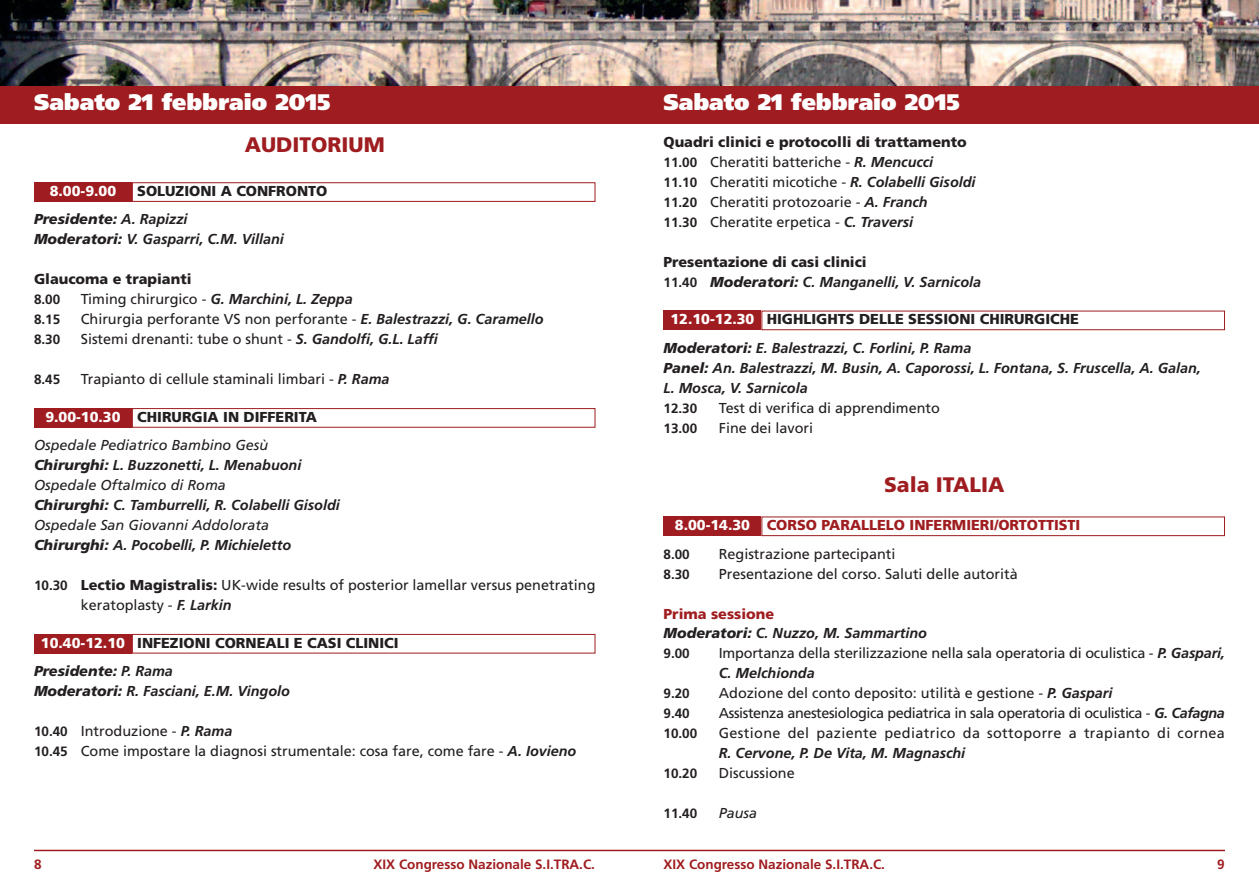
<style>
.page{position:relative;width:1259px;height:893px;background:#fff}
.page>*{position:absolute;margin:0;border:0;box-sizing:border-box;transform-origin:0 0}
.t1{font:900 22.5px "Frutiger";color:#fff}
.t2{font:900 21px "Frutiger";color:#9f1d20}
.t3{font:14.4px/20px "Frutiger";color:#231f20}
.t4{font:italic 700 14.4px/20px "Frutiger";color:#231f20}
.t5{font:900 14.4px/20px "Frutiger";color:#231f20}
.t6{font:italic 14.4px/20px "Frutiger";color:#231f20}
.t7{font:14.4px "Frutiger";letter-spacing:-.03em;color:#231f20}
.t8{font:14.4px "Frutiger";letter-spacing:.025em;color:#231f20}
.t9{font:900 14.4px "Frutiger";color:#9f1d20}
.t10{font:900 14.4px "Frutiger";color:#fff}
.t11{font:700 13.5px "Frutiger";color:#9f1d20}
.t12{font:700 13.5px "Frutiger";color:#231f20}
.s1{font-weight:900}
.s2{font-weight:400;font-style:normal}
.s3{font-weight:700;font-style:italic}
.s4{color:#fff}
.s5{font-weight:700}
.s6{font-weight:700;font-size:13.5px}
.s7{font-style:italic}
.s8{font-weight:900;font-style:normal;color:#9f1d20}
</style>
<div class="page">
<div style="left:761px;top:516px;width:464px;height:20px;border:1px solid #9f1d20"></div>
<div style="left:663px;top:516px;width:98px;height:20px;background:#9f1d20"></div>
<div style="left:761px;top:311px;width:464px;height:19px;border:1px solid #9f1d20"></div>
<div style="left:663px;top:311px;width:98px;height:19px;background:#9f1d20"></div>
<div style="left:0;top:85px;width:1259px;height:38px;background:#9f1d20"></div>
<img style="left:0;top:0;width:1259px;height:85px">
<hr style="left:34px;top:850px;width:1191px;height:1px;background:#9f1d20">
<div style="left:132px;top:182px;width:463px;height:20px;border:1px solid #9f1d20"></div>
<div style="left:34px;top:182px;width:98px;height:20px;background:#9f1d20"></div>
<div style="left:132px;top:408px;width:463px;height:20px;border:1px solid #9f1d20"></div>
<div style="left:34px;top:408px;width:98px;height:20px;background:#9f1d20"></div>
<div style="left:132px;top:634px;width:463px;height:19px;border:1px solid #9f1d20"></div>
<div style="left:34px;top:634px;width:98px;height:19px;background:#9f1d20"></div>
<h1 class="t1" style="left:34px;top:93px;width:298px">Sabato 21 febbraio 2015</h1>
<h1 class="t1" style="left:663px;top:93px;width:298px">Sabato 21 febbraio 2015</h1>
<h2 class="t2" style="left:245px;top:136px;width:141px">AUDITORIUM</h2>
<p class="t10" style="left:50px;top:185px;width:68px">8.00-9.00</p>
<p class="t5" style="left:137px;top:182px;width:192px">SOLUZIONI A CONFRONTO</p>
<p class="t4" style="left:34px;top:211px;width:251px"><span class="s1">Presidente:</span> A. Rapizzi<br><span class="s1">Moderatori:</span> V. Gasparri, C.M. Villani</p>
<p class="t5" style="left:34px;top:270px;width:159px">Glaucoma e trapianti</p>
<p class="t12" style="left:34px;top:294px;width:28px">8.00</p>
<p class="t4" style="left:81px;top:290px;width:273px"><span class="s2">Timing chirurgico -</span> G. Marchini, L. Zeppa</p>
<p class="t12" style="left:34px;top:314px;width:28px">8.15</p>
<p class="t3" style="left:81px;top:310px;width:464px">Chirurgia perforante VS non perforante - <span class="s3">E. Balestrazzi, G. Caramello</span></p>
<p class="t12" style="left:34px;top:334px;width:28px">8.30</p>
<p class="t3" style="left:81px;top:330px;width:358px">Sistemi drenanti: tube o shunt - <span class="s3">S. Gandolfi, G.L. Laffi</span></p>
<p class="t12" style="left:34px;top:374px;width:28px">8.45</p>
<p class="t3" style="left:81px;top:370px;width:310px">Trapianto di cellule staminali limbari - <span class="s3">P. Rama</span></p>
<p class="t5" style="left:45px;top:408px;width:273px"><span class="s4">9.00-10.30</span> CHIRURGIA IN DIFFERITA</p>
<p class="t6" style="left:34px;top:436px;width:307px">Ospedale Pediatrico Bambino Gesù <span class="s1">Chirurghi:</span> <span class="s5">L. Buzzonetti, L. Menabuoni </span>Ospedale Oftalmico di Roma<br><span class="s1">Chirurghi:</span> <span class="s5">C. Tamburrelli, R. Colabelli Gisoldi </span>Ospedale San Giovanni Addolorata <span class="s1">Chirurghi:</span> <span class="s5">A. Pocobelli, P. Michieletto</span></p>
<p class="t3" style="left:81px;top:576px;width:516px;text-indent:-47px"><span class="s6">10.30</span> <span class="s1">Lectio Magistralis:</span> UK-wide results of posterior lamellar versus penetrating keratoplasty - <span class="s3">F. Larkin</span></p>
<p class="t5" style="left:41px;top:634px;width:359px"><span class="s4">10.40-12.10</span> INFEZIONI CORNEALI E CASI CLINICI</p>
<p class="t4" style="left:34px;top:662px;width:257px"><span class="s1">Presidente:</span> P. Rama<br><span class="s1">Moderatori:</span> R. Fasciani, E.M. Vingolo</p>
<p class="t3" style="left:34px;top:722px;width:544px"><span class="s6">10.40</span> Introduzione - <span class="s3">P. Rama<br></span><span class="s6">10.45</span> Come impostare la diagnosi strumentale: cosa fare, come fare - <span class="s3">A. Iovieno</span></p>
<p class="t11" style="left:34px;top:859px;width:9px">8</p>
<p class="t11" style="left:373px;top:859px;width:223px">XIX Congresso Nazionale S.I.TRA.C.</p>
<p class="t3" style="left:663px;top:133px;width:313px"><span class="s1">Quadri clinici e protocolli di trattamento </span><span class="s6">11.00</span> Cheratiti batteriche - <span class="s3">R. Mencucci<br></span><span class="s6">11.10</span> Cheratiti micotiche - <span class="s3">R. Colabelli Gisoldi </span><span class="s6">11.20</span> Cheratiti protozoarie - <span class="s3">A. Franch<br></span><span class="s6">11.30</span> Cheratite erpetica - <span class="s3">C. Traversi</span></p>
<p class="t5" style="left:663px;top:253px;width:319px">Presentazione di casi clinici<br><span class="s6">11.40</span> <span class="s7">Moderatori:</span> <span class="s3">C. Manganelli, V. Sarnicola</span></p>
<p class="t5" style="left:670px;top:310px;width:410px"><span class="s4">12.10-12.30</span> HIGHLIGHTS DELLE SESSIONI CHIRURGICHE</p>
<p class="t4" style="left:663px;top:339px;width:539px"><span class="s1">Moderatori:</span> E. Balestrazzi, C. Forlini, P. Rama<br><span class="s1">Panel:</span> An. Balestrazzi, M. Busin, A. Caporossi, L. Fontana, S. Fruscella, A. Galan,<br>L. Mosca, V. Sarnicola</p>
<p class="t12" style="left:663px;top:402px;width:35px">12.30</p>
<p class="t3" style="left:719px;top:399px;width:223px">Test di verifica di apprendimento</p>
<p class="t12" style="left:663px;top:422px;width:35px">13.00</p>
<p class="t3" style="left:719px;top:419px;width:96px">Fine dei lavori</p>
<h2 class="t2" style="left:884px;top:477px;width:122px">Sala ITALIA</h2>
<p class="t9" style="left:675px;top:519px;width:407px"><span class="s4">8.00-14.30</span> CORSO PARALLELO INFERMIERI/ORTOTTISTI</p>
<p class="t12" style="left:663px;top:548px;width:28px">8.00</p>
<p class="t3" style="left:719px;top:545px;width:178px">Registrazione partecipanti</p>
<p class="t12" style="left:663px;top:568px;width:28px">8.30</p>
<p class="t3" style="left:719px;top:565px;width:300px">Presentazione del corso. Saluti delle autorità</p>
<p class="t4" style="left:663px;top:605px;width:265px"><span class="s8">Prima sessione<br></span><span class="s1">Moderatori:</span> C. Nuzzo, M. Sammartino</p>
<p class="t12" style="left:663px;top:648px;width:28px">9.00</p>
<p class="t3" style="left:719px;top:645px;width:508px">Importanza della sterilizzazione nella sala operatoria di oculistica - <span class="s3">P. Gaspari,<br>C. Melchionda</span></p>
<p class="t12" style="left:663px;top:688px;width:28px">9.20</p>
<p class="t3" style="left:719px;top:684px;width:395px">Adozione del conto deposito: utilità e gestione - <span class="s3">P. Gaspari</span></p>
<p class="t12" style="left:663px;top:708px;width:28px">9.40</p>
<p class="t7" style="left:719px;top:707px;width:507px">Assistenza anestesiologica pediatrica in sala operatoria di oculistica - <span class="s3">G. Cafagna</span></p>
<p class="t12" style="left:663px;top:728px;width:35px">10.00</p>
<p class="t8" style="left:719px;top:727px;width:507px">Gestione del paziente pediatrico da sottoporre a trapianto di cornea</p>
<p class="t4" style="left:719px;top:744px;width:248px">R. Cervone, P. De Vita, M. Magnaschi</p>
<p class="t12" style="left:663px;top:768px;width:35px">10.20</p>
<p class="t3" style="left:719px;top:764px;width:77px">Discussione</p>
<p class="t12" style="left:663px;top:808px;width:35px">11.40</p>
<p class="t6" style="left:719px;top:804px;width:40px">Pausa</p>
<p class="t11" style="left:663px;top:859px;width:223px">XIX Congresso Nazionale S.I.TRA.C.</p>
<p class="t11" style="left:1217px;top:859px;width:9px">9</p>
</div>
